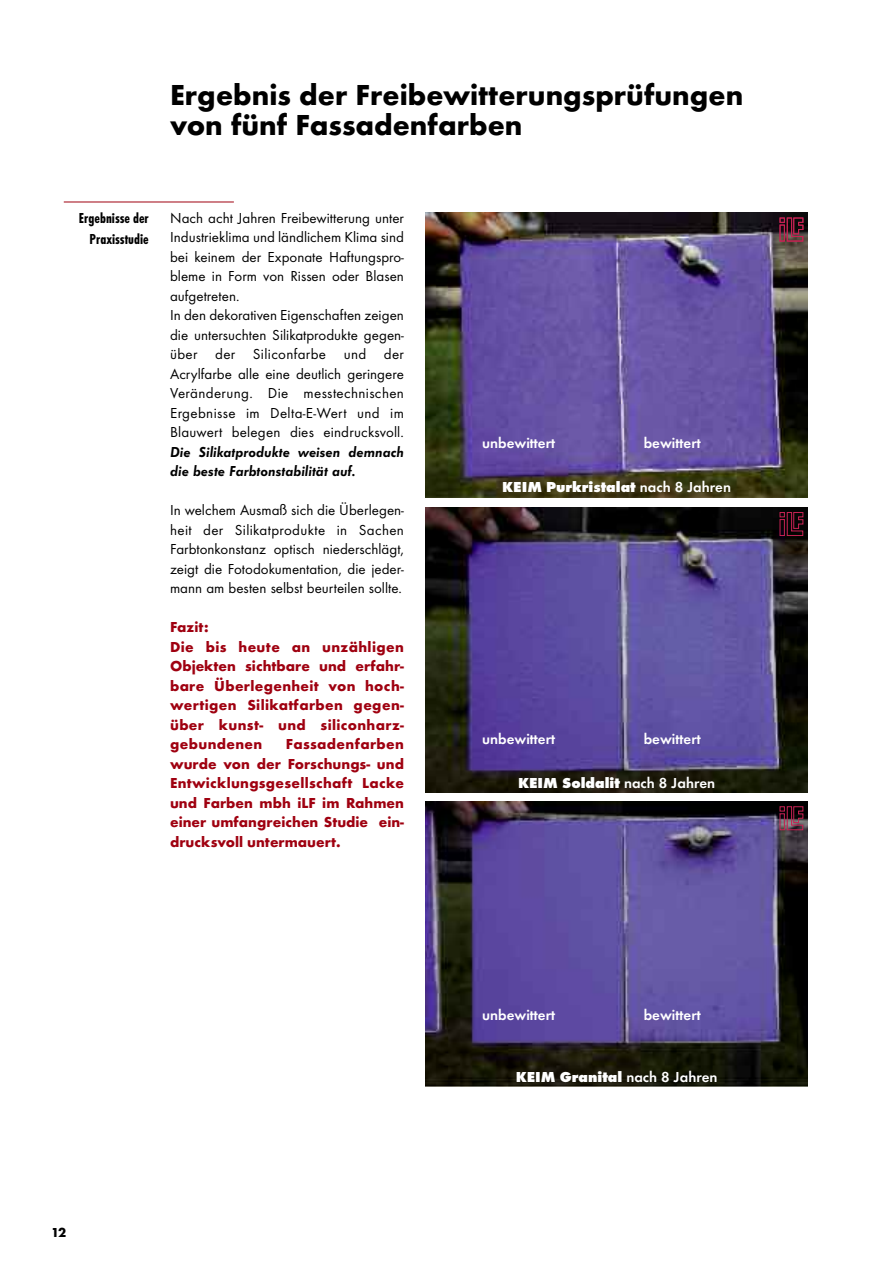
<style>
.page{position:relative;width:893px;height:1263px;background:#fff}
.page>*{position:absolute;margin:0;border:0;box-sizing:border-box;transform-origin:0 0}
.t1{font:700 30px/30px "Futura T";color:#000}
.t2{font:15px/19.5px "Futura T";color:#000}
.t3{font:700 15px/19.5px "Futura T";letter-spacing:.02em;color:#9f0010}
.t4{font:700 expanded 15px "Futura T";color:#fff}
.t5{font:italic 600 15px/19.5px "Futura T";color:#000}
.t6{font:15px "Futura T Dem";color:#fff}
.t7{font:700 condensed 15px/21.3px "Futura T";color:#000;text-align:right}
.t8{font:700 13.5px "Futura T";color:#000}
.s1{font-family:"Futura T Dem";font-weight:400;font-stretch:normal}
</style>
<div class="page">
<hr style="left:64px;top:202px;width:170px;height:1px;background:#9f0010">
<img style="left:425px;top:213px;width:383px;height:284px">
<img style="left:425px;top:507px;width:383px;height:285px">
<img style="left:425px;top:802px;width:383px;height:285px">
<svg style="left:780px;top:218px;width:23px;height:23px"></svg>
<svg style="left:780px;top:512px;width:23px;height:24px"></svg>
<svg style="left:780px;top:806px;width:23px;height:24px"></svg>
<h1 class="t1" style="left:170px;top:80px;width:575px">Ergebnis der Freibewitterungsprüfungen von fünf Fassadenfarben</h1>
<p class="t7" style="left:79px;top:207px;width:71px">Ergebnisse der<br>Praxisstudie</p>
<p class="t2" style="left:170px;top:208px;width:235px">Nach acht Jahren Freibewitterung unter Industrieklima und ländlichem Klima sind bei keinem der Exponate Haftungspro&shy;bleme in Form von Rissen oder Blasen aufgetreten.<br>In den dekorativen Eigenschaften zeigen die untersuchten Silikatprodukte gegen&shy;über der Siliconfarbe und der Acrylfarbe alle eine deutlich geringere Veränderung. Die messtechnischen Ergebnisse im Delta-E-Wert und im Blauwert belegen dies eindrucksvoll.</p>
<p class="t5" style="left:170px;top:442px;width:235px">Die Silikatprodukte weisen demnach die beste Farbtonstabilität auf.</p>
<p class="t2" style="left:170px;top:500px;width:235px;text-align:justify">In welchem Ausmaß sich die Überlegen&shy;heit der Silikatprodukte in Sachen Farbtonkonstanz optisch niederschlägt, zeigt die Fotodokumentation, die jeder&shy;mann am besten selbst beurteilen sollte.</p>
<p class="t3" style="left:170px;top:617px;width:235px">Fazit:<br>Die bis heute an unzähligen<br>Objekten sichtbare und erfahr&shy;bare Überlegenheit von hoch&shy;wertigen Silikatfarben gegen&shy;über kunst- und siliconharz&shy;gebundenen</p>
<p class="t3" style="left:170px;top:734px;width:235px;text-align:justify;text-indent:116px">Fassadenfarben wurde von der Forschungs- und Entwicklungsgesellschaft Lacke und Farben mbh iLF im Rahmen einer umfangreichen Studie ein&shy;drucksvoll untermauert.</p>
<p class="t6" style="left:482px;top:434px;width:75px">unbewittert</p>
<p class="t4" style="left:502px;top:478px;width:230px">KEIM Purkristalat <span class="s1">nach 8 Jahren</span></p>
<p class="t6" style="left:644px;top:434px;width:59px">bewittert</p>
<p class="t6" style="left:482px;top:730px;width:75px">unbewittert</p>
<p class="t4" style="left:518px;top:774px;width:199px">KEIM Soldalit <span class="s1">nach 8 Jahren</span></p>
<p class="t6" style="left:644px;top:730px;width:59px">bewittert</p>
<p class="t8" style="left:51px;top:1225px;width:17px">12</p>
<p class="t6" style="left:482px;top:1006px;width:75px">unbewittert</p>
<p class="t6" style="left:644px;top:1006px;width:59px">bewittert</p>
<p class="t4" style="left:516px;top:1068px;width:203px">KEIM Granital <span class="s1">nach 8 Jahren</span></p>
</div>
